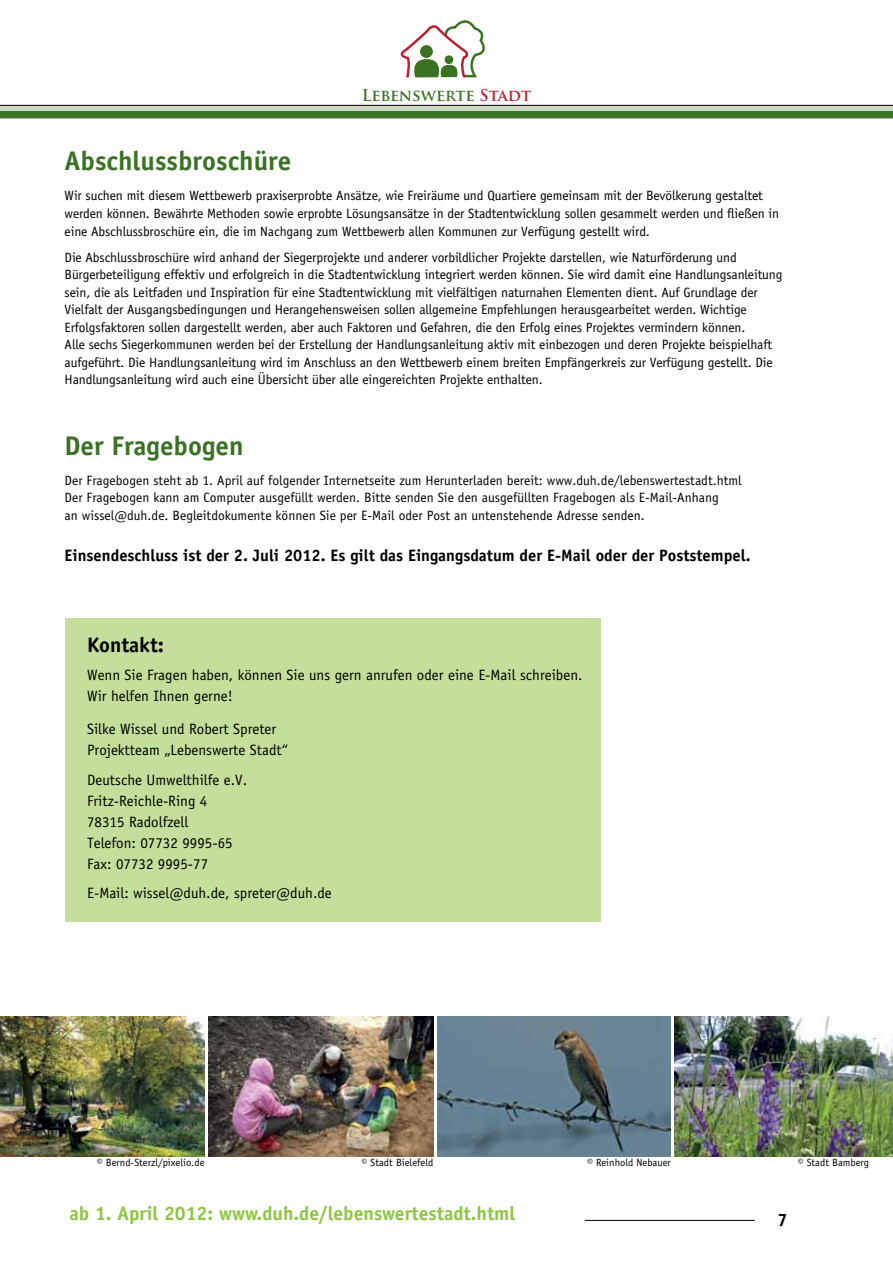
<style>
.page{position:relative;width:893px;height:1263px;background:#fff}
.page>*{position:absolute;margin:0;border:0;box-sizing:border-box;transform-origin:0 0}
.t1{font:700 27px "Officina Sans";color:#3a7224}
.t2{font:700 21px "Officina Sans";color:#000}
.t3{font:700 19.5px "Officina Sans";color:#8dc63f}
.t4{font:700 18px "Officina Sans";color:#000}
.t5{font:700 16.5px "Officina Sans";color:#000}
.t6{font:700 15.9px "Trajan Pro";color:#3a7224}
.t7{font:15px/21px "Officina Sans";color:#000}
.t8{font:13.5px/17.5px "Officina Sans";letter-spacing:-.01em;color:#000}
.t9{font:10.5px "Officina Sans";color:#000}
.s1{color:#be1e2d}
</style>
<div class="page">
<div style="left:65px;top:618px;width:535px;height:303px;background:#c4df9b"></div>
<hr style="left:585px;top:1220px;width:170px;height:1px;background:#000">
<svg style="left:0;top:105px;width:893px;height:7px;background:#9eb094"></svg>
<div style="left:0;top:112px;width:893px;height:6px;background:#3a7224"></div>
<svg style="left:400px;top:20px;width:85px;height:58px"></svg>
<img style="left:0;top:1016px;width:205px;height:141px">
<img style="left:209px;top:1016px;width:224px;height:141px">
<img style="left:438px;top:1016px;width:233px;height:141px">
<img style="left:674px;top:1016px;width:219px;height:141px">
<p class="t6" style="left:362px;top:85px;width:171px">Lebenswerte <span class="s1">Stadt</span></p>
<h1 class="t1" style="left:65px;top:144px;width:228px">Abschlussbroschüre</h1>
<p class="t8" style="left:65px;top:187px;width:716px">Wir suchen mit diesem Wettbewerb praxiserprobte Ansätze, wie Freiräume und Quartiere gemeinsam mit der Bevölkerung gestaltet werden können. Bewährte Methoden sowie erprobte Lösungsansätze in der Stadtentwicklung sollen gesammelt werden und fließen in eine Abschlussbroschüre ein, die im Nachgang zum Wettbewerb allen Kommunen zur Verfügung gestellt wird.</p>
<p class="t8" style="left:65px;top:248px;width:719px">Die Abschlussbroschüre wird anhand der Siegerprojekte und anderer vorbildlicher Projekte darstellen, wie Naturförderung und Bürgerbeteiligung effektiv und erfolgreich in die Stadtentwicklung integriert werden können. Sie wird damit eine Handlungsanleitung sein, die als Leitfaden und Inspiration für eine Stadtentwicklung mit vielfältigen naturnahen Elementen dient. Auf Grundlage der Vielfalt der Ausgangsbedingungen und Herangehensweisen sollen allgemeine Empfehlungen herausgearbeitet werden. Wichtige Erfolgsfaktoren sollen dargestellt werden, aber auch Faktoren und Gefahren, die den Erfolg eines Projektes vermindern können.<br>Alle sechs Siegerkommunen werden bei der Erstellung der Handlungsanleitung aktiv mit einbezogen und deren Projekte beispielhaft aufgeführt. Die Handlungsanleitung wird im Anschluss an den Wettbewerb einem breiten Empfängerkreis zur Verfügung gestellt. Die Handlungsanleitung wird auch eine Übersicht über alle eingereichten Projekte enthalten.</p>
<h1 class="t1" style="left:65px;top:429px;width:181px">Der Fragebogen</h1>
<p class="t8" style="left:65px;top:472px;width:679px">Der Fragebogen steht ab 1. April auf folgender Internetseite zum Herunterladen bereit: www.duh.de/lebenswertestadt.html<br>Der Fragebogen kann am Computer ausgefüllt werden. Bitte senden Sie den ausgefüllten Fragebogen als E-Mail-Anhang<br>an wissel@duh.de. Begleitdokumente können Sie per E-Mail oder Post an untenstehende Adresse senden.</p>
<p class="t5" style="left:65px;top:545px;width:687px">Einsendeschluss ist der 2. Juli 2012. Es gilt das Eingangsdatum der E-Mail oder der Poststempel.</p>
<h2 class="t2" style="left:87px;top:632px;width:78px">Kontakt:</h2>
<p class="t7" style="left:87px;top:664px;width:497px">Wenn Sie Fragen haben, können Sie uns gern anrufen oder eine E-Mail schreiben.<br>Wir helfen Ihnen gerne!</p>
<p class="t7" style="left:87px;top:719px;width:202px">Silke Wissel und Robert Spreter<br>Projektteam „Lebenswerte Stadt“</p>
<p class="t7" style="left:87px;top:769px;width:162px">Deutsche Umwelthilfe e.V.<br>Fritz-Reichle-Ring 4<br>78315 Radolfzell<br>Telefon: 07732 9995-65<br>Fax: 07732 9995-77</p>
<p class="t7" style="left:87px;top:883px;width:246px">E-Mail: wissel@duh.de, spreter@duh.de</p>
<p class="t9" style="left:97px;top:1156px;width:109px">© Bernd-Sterzl/pixelio.de</p>
<p class="t9" style="left:362px;top:1156px;width:73px">© Stadt Bielefeld</p>
<p class="t9" style="left:587px;top:1156px;width:85px">© Reinhold Nebauer</p>
<p class="t9" style="left:798px;top:1156px;width:73px">© Stadt Bamberg</p>
<h3 class="t3" style="left:70px;top:1201px;width:447px">ab 1. April 2012: www.duh.de/lebenswertestadt.html</h3>
<h3 class="t4" style="left:777px;top:1209px;width:12px">7</h3>
</div>
